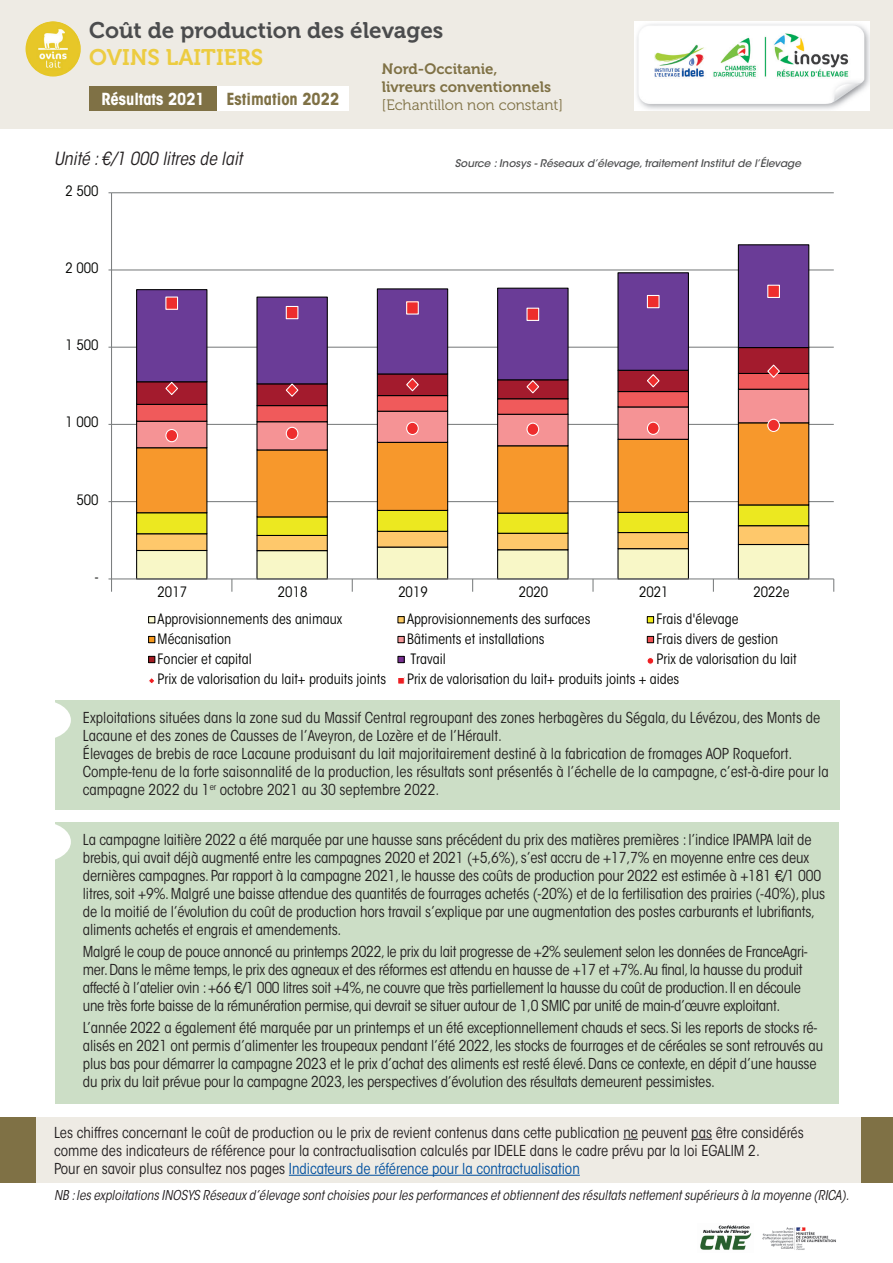
<style>
.page{position:relative;width:893px;height:1263px;background:#fff}
.page>*{position:absolute;margin:0;border:0;box-sizing:border-box;transform-origin:0 0}
.t1{font:22.5px "Museo 700";color:#4b4c4d}
.t2{font:22.5px "Museo 700";color:#eccc41}
.t3{font:italic condensed 18px "ITC Avant Garde Std";color:#231f20}
.t4{font:700 condensed 16.5px "ITC Avant Garde Std";color:#7f7145}
.t5{font:700 condensed 16.5px "ITC Avant Garde Std";color:#fff}
.t6{font:condensed 15px/18px "ITC Avant Garde Std";letter-spacing:-.01em;color:#231f20}
.t7{font:15px/18px "Museo 700";color:#7f7145}
.t8{font:15px "Museo 300";color:#7f7145}
.t9{font:condensed 14.25px "ITC Avant Garde Std";color:#040503}
.t10{font:italic condensed 13.5px "ITC Avant Garde Std";color:#231f20}
.t11{font:italic 500 10.5px "ITC Avant Garde Std";color:#4b4c4d}
.s1{color:#01509f}
</style>
<div class="page">
<div style="left:148px;top:616px;width:7px;height:7px;border:1px solid #040503"></div>
<svg style="left:399px;top:618px;width:4px;height:3px"></svg>
<div style="left:397px;top:616px;width:8px;height:7px;border:1px solid #040503"></div>
<div style="left:647px;top:617px;width:7px;height:6px;background:#f2eb17"></div>
<div style="left:647px;top:616px;width:7px;height:7px;border:1px solid #040503"></div>
<div style="left:149px;top:636px;width:6px;height:7px;background:#f7981d"></div>
<div style="left:148px;top:636px;width:7px;height:7px;border:1px solid #040503"></div>
<div style="left:398px;top:636px;width:6px;height:7px;background:#f59699"></div>
<div style="left:397px;top:636px;width:8px;height:7px;border:1px solid #040503"></div>
<div style="left:647px;top:636px;width:7px;height:7px;background:#f05153"></div>
<div style="left:647px;top:636px;width:7px;height:7px;border:1px solid #040503"></div>
<div style="left:149px;top:656px;width:6px;height:7px;background:#a41d23"></div>
<div style="left:148px;top:656px;width:7px;height:7px;border:1px solid #040503"></div>
<div style="left:398px;top:656px;width:6px;height:7px;background:#793093"></div>
<div style="left:397px;top:656px;width:8px;height:7px;border:1px solid #040503"></div>
<div style="left:647px;top:657px;width:7px;height:7px;background:#ee1f23;border-radius:50%"></div>
<div style="left:646px;top:657px;width:8px;height:8px;border:1px solid #fff;border-radius:50%"></div>
<svg style="left:149px;top:678px;width:5px;height:5px"></svg>
<div style="left:398px;top:677px;width:6px;height:7px;background:#ee1f23"></div>
<div style="left:397px;top:677px;width:8px;height:8px;border:1px solid #fff"></div>
<hr style="left:112px;top:192px;width:722px;height:1px;background:#7c7f80">
<hr style="left:112px;top:269px;width:722px;height:1px;background:#7c7f80">
<hr style="left:112px;top:347px;width:722px;height:1px;background:#7c7f80">
<hr style="left:112px;top:424px;width:722px;height:1px;background:#7c7f80">
<hr style="left:112px;top:501px;width:722px;height:1px;background:#7c7f80">
<svg style="left:136px;top:451px;width:674px;height:53px"></svg>
<svg style="left:136px;top:244px;width:674px;height:102px"></svg>
<hr style="left:111px;top:193px;width:1px;height:386px;background:#7c7f80">
<hr style="left:112px;top:578px;width:722px;height:1px;background:#7c7f80">
<svg style="left:833px;top:579px;width:1px;height:13px"></svg>
<svg style="left:136px;top:504px;width:674px;height:88px"></svg>
<svg style="left:108px;top:578px;width:4px;height:14px"></svg>
<svg style="left:136px;top:346px;width:674px;height:105px"></svg>
<div style="left:166px;top:297px;width:12px;height:12px;background:#ee2d2d"></div>
<div style="left:165px;top:297px;width:13px;height:13px;border:1px solid #fff"></div>
<div style="left:286px;top:306px;width:12px;height:13px;background:#ee2d2d"></div>
<div style="left:286px;top:306px;width:12px;height:13px;border:1px solid #fff"></div>
<div style="left:407px;top:302px;width:11px;height:12px;background:#ee2d2d"></div>
<div style="left:406px;top:301px;width:13px;height:14px;border:1px solid #fff"></div>
<div style="left:527px;top:308px;width:12px;height:12px;background:#ee2d2d"></div>
<div style="left:526px;top:308px;width:13px;height:13px;border:1px solid #fff"></div>
<div style="left:647px;top:295px;width:12px;height:13px;background:#ee2d2d"></div>
<div style="left:647px;top:295px;width:13px;height:13px;border:1px solid #fff"></div>
<div style="left:768px;top:285px;width:11px;height:12px;background:#ee2d2d"></div>
<div style="left:767px;top:285px;width:13px;height:13px;border:1px solid #fff"></div>
<div style="left:55px;top:700px;width:784px;height:110px;background:#ccdec6"></div>
<div style="left:55px;top:822px;width:783px;height:281px;background:#ccdec6"></div>
<div style="left:13px;top:700px;width:58px;height:40px;background:#fff;border-radius:50%"></div>
<div style="left:13px;top:822px;width:58px;height:40px;background:#fff;border-radius:50%"></div>
<img style="left:700px;top:1225px;width:52px;height:25px">
<img style="left:762px;top:1227px;width:74px;height:23px">
<div style="left:0;top:1117px;width:893px;height:66px;background:#eeebe4"></div>
<div style="left:0;top:1117px;width:35px;height:66px;background:#7f7145"></div>
<div style="left:861px;top:1117px;width:32px;height:66px;background:#7f7145"></div>
<svg style="left:623px;top:1139px;width:15px;height:1px"></svg>
<svg style="left:691px;top:1139px;width:21px;height:1px"></svg>
<hr style="left:289px;top:1175px;width:291px;height:1px;background:#01509f">
<div style="left:0;top:0;width:893px;height:128px;background:#eeebe4"></div>
<img style="left:634px;top:21px;width:235px;height:90px">
<div style="left:89px;top:87px;width:128px;height:24px;background:#7f7145"></div>
<div style="left:217px;top:87px;width:132px;height:24px;background:#fff"></div>
<img style="left:26px;top:21px;width:55px;height:56px;border-radius:28px">
<h1 class="t1" style="left:89px;top:18px;width:356px">Coût de production des élevages</h1>
<h1 class="t2" style="left:89px;top:45px;width:175px">OVINS LAITIERS</h1>
<p class="t7" style="left:382px;top:60px;width:171px">Nord-Occitanie, livreurs conventionnels</p>
<p class="t8" style="left:382px;top:97px;width:183px">[Echantillon non constant]</p>
<p class="t5" style="left:101px;top:88px;width:105px">Résultats 2021</p>
<p class="t4" style="left:226px;top:88px;width:114px">Estimation 2022</p>
<p class="t3" style="left:54px;top:148px;width:190px">Unité : €/1 000 litres de lait</p>
<p class="t9" style="left:66px;top:182px;width:35px">2 500</p>
<p class="t9" style="left:66px;top:259px;width:35px">2 000</p>
<p class="t9" style="left:66px;top:336px;width:35px">1 500</p>
<p class="t9" style="left:66px;top:414px;width:35px">1 000</p>
<p class="t9" style="left:76px;top:491px;width:24px">500</p>
<p class="t9" style="left:95px;top:568px;width:5px">-</p>
<p class="t11" style="left:455px;top:157px;width:348px">Source : Inosys - Réseaux d’élevage, traitement Institut de l’Élevage</p>
<p class="t9" style="left:158px;top:583px;width:31px">2017</p>
<p class="t9" style="left:278px;top:583px;width:31px">2018</p>
<p class="t9" style="left:398px;top:583px;width:31px">2019</p>
<p class="t9" style="left:519px;top:583px;width:31px">2020</p>
<p class="t9" style="left:639px;top:583px;width:31px">2021</p>
<p class="t9" style="left:753px;top:583px;width:38px">2022e</p>
<p class="t9" style="left:158px;top:611px;width:186px">Approvisionnements des animaux</p>
<p class="t9" style="left:407px;top:611px;width:185px">Approvisionnements des surfaces</p>
<p class="t9" style="left:656px;top:611px;width:84px">Frais d'élevage</p>
<p class="t9" style="left:158px;top:630px;width:75px">Mécanisation</p>
<p class="t9" style="left:407px;top:630px;width:139px">Bâtiments et installations</p>
<p class="t9" style="left:656px;top:630px;width:123px">Frais divers de gestion</p>
<p class="t9" style="left:158px;top:650px;width:96px">Foncier et capital</p>
<p class="t9" style="left:410px;top:650px;width:37px">Travail</p>
<p class="t9" style="left:656px;top:650px;width:142px">Prix de valorisation du lait</p>
<p class="t9" style="left:158px;top:670px;width:230px">Prix de valorisation du lait+ produits joints</p>
<p class="t9" style="left:407px;top:670px;width:274px">Prix de valorisation du lait+ produits joints + aides</p>
<p class="t6" style="left:83px;top:709px;width:747px">Exploitations situées dans la zone sud du Massif Central regroupant des zones herbagères du Ségala, du Lévézou, des Monts de Lacaune et des zones de Causses de l’Aveyron, de Lozère et de l’Hérault.<br>Élevages de brebis de race Lacaune produisant du lait majoritairement destiné à la fabrication de fromages AOP Roquefort.<br>Compte-tenu de la forte saisonnalité de la production, les résultats sont présentés à l’échelle de la campagne, c’est-à-dire pour la campagne 2022 du 1<sup>er</sup> octobre 2021 au 30 septembre 2022.</p>
<p class="t6" style="left:83px;top:830px;width:744px">La campagne laitière 2022 a été marquée par une hausse sans précédent du prix des matières premières : l’indice IPAMPA lait de brebis, qui avait déjà augmenté entre les campagnes 2020 et 2021 (+5,6%), s’est accru de +17,7% en moyenne entre ces deux dernières campagnes. Par rapport à la campagne 2021, le hausse des coûts de production pour 2022 est estimée à +181 €/1 000 litres, soit +9%. Malgré une baisse attendue des quantités de fourrages achetés (-20%) et de la fertilisation des prairies (-40%), plus de la moitié de l’évolution du coût de production hors travail s’explique par une augmentation des postes carburants et lubrifiants, aliments achetés et engrais et amendements.</p>
<p class="t6" style="left:83px;top:943px;width:726px">Malgré le coup de pouce annoncé au printemps 2022, le prix du lait progresse de +2% seulement selon les données de FranceAgri&shy;mer. Dans le même temps, le prix des agneaux et des réformes est attendu en hausse de +17 et +7%. Au final, la hausse du produit affecté à l’atelier ovin : +66 €/1 000 litres soit +4%, ne couvre que très partiellement la hausse du coût de production. Il en découle une très forte baisse de la rémunération permise, qui devrait se situer autour de 1,0 SMIC par unité de main-d’œuvre exploitant.</p>
<p class="t6" style="left:83px;top:1019px;width:742px">L’année 2022 a également été marquée par un printemps et un été exceptionnellement chauds et secs. Si les reports de stocks ré&shy;alisés en 2021 ont permis d’alimenter les troupeaux pendant l’été 2022, les stocks de fourrages et de céréales se sont retrouvés au plus bas pour démarrer la campagne 2023 et le prix d’achat des aliments est resté élevé. Dans ce contexte, en dépit d’une hausse du prix du lait prévue pour la campagne 2023, les perspectives d’évolution des résultats demeurent pessimistes.</p>
<p class="t6" style="left:54px;top:1123px;width:751px">Les chiffres concernant le coût de production ou le prix de revient contenus dans cette publication ne peuvent pas être considérés comme des indicateurs de référence pour la contractualisation calculés par IDELE dans le cadre prévu par la loi EGALIM 2.<br>Pour en savoir plus consultez nos pages <span class="s1">Indicateurs de référence pour la contractualisation</span></p>
<p class="t10" style="left:54px;top:1186px;width:797px">NB : les exploitations INOSYS Réseaux d’élevage sont choisies pour les performances et obtiennent des résultats nettement supérieurs à la moyenne (RICA).</p>
</div>
